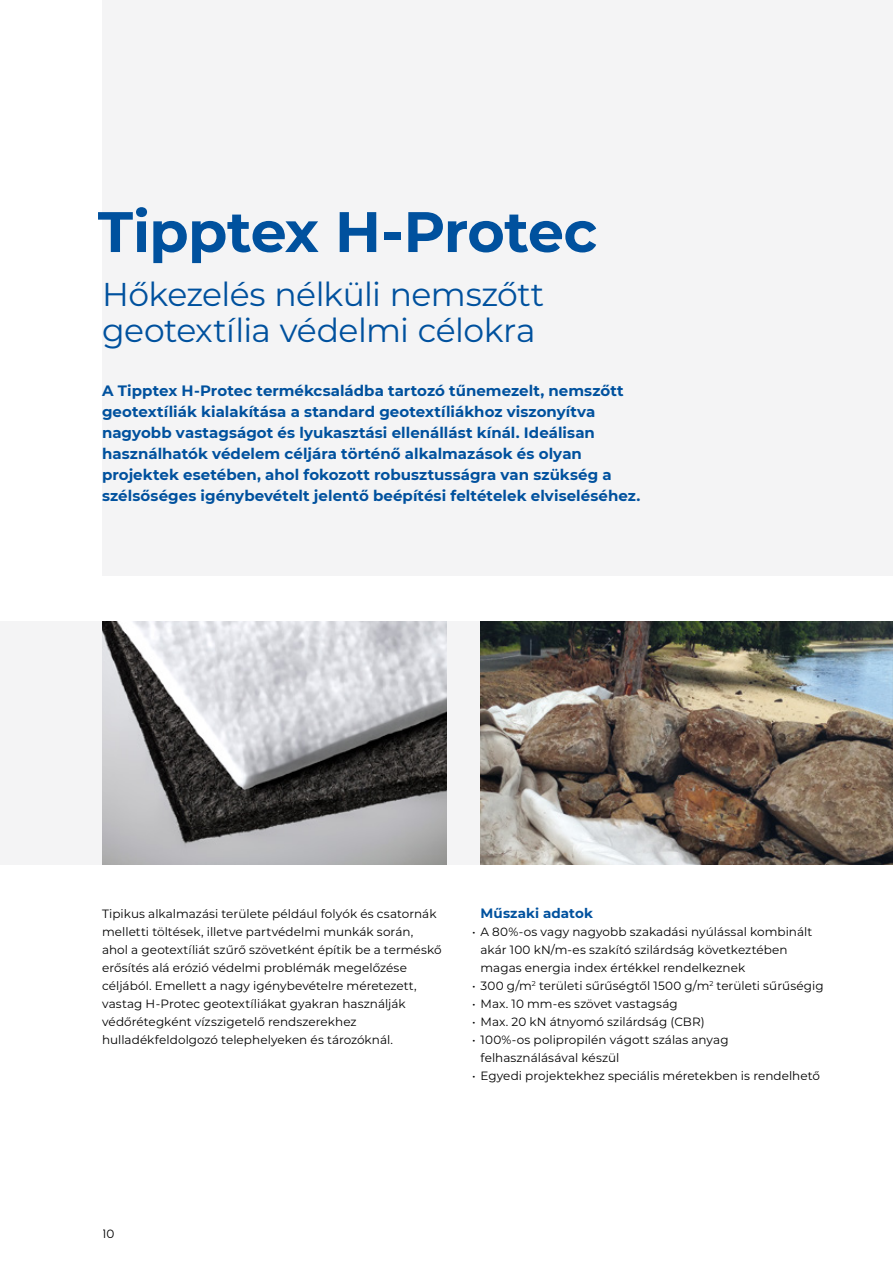
<style>
.page{position:relative;width:893px;height:1263px;background:#fff}
.page>*{position:absolute;margin:0;border:0;box-sizing:border-box;transform-origin:0 0}
.t1{font:700 57px "Montserrat";letter-spacing:-.015em;color:#00519e}
.t2{font:33px/36px "Montserrat";letter-spacing:-.015em;color:#00519e}
.t3{font:700 15px/21px "Montserrat";color:#00519e}
.t4{font:700 13.5px "Montserrat";letter-spacing:.005em;color:#00519e}
.t5{font:12px/18px "Montserrat";letter-spacing:.005em;color:#000}
</style>
<div class="page">
<div style="left:102px;top:0;width:791px;height:576px;background:#f4f4f5"></div>
<div style="left:0;top:621px;width:893px;height:243px;background:#f4f4f5"></div>
<img style="left:102px;top:621px;width:344px;height:243px">
<img style="left:480px;top:621px;width:413px;height:243px">
<h1 class="t1" style="left:98px;top:191px;width:501px">Tipptex H-Protec</h1>
<h2 class="t2" style="left:102px;top:275px;width:444px">Hőkezelés nélküli nemszőtt geotextília védelmi célokra</h2>
<p class="t3" style="left:102px;top:379px;width:540px">A Tipptex H-Protec termékcsaládba tartozó tűnemezelt, nemszőtt geotextíliák kialakítása a standard geotextíliákhoz viszonyítva nagyobb vastagságot és lyukasztási ellenállást kínál. Ideálisan használhatók védelem céljára történő alkalmazások és olyan projektek esetében, ahol fokozott robusztusságra van szükség a szélsőséges igénybevételt jelentő beépítési feltételek elviseléséhez.</p>
<p class="t5" style="left:102px;top:904px;width:341px">Tipikus alkalmazási területe például folyók és csatornák melletti töltések, illetve partvédelmi munkák során, ahol a geotextíliát szűrő szövetként építik be a terméskő erősítés alá erózió védelmi problémák megelőzése céljából. Emellett a nagy igénybevételre méretezett, vastag H-Protec geotextíliákat gyakran használják védőrétegként vízszigetelő rendszerekhez hulladékfeldolgozó telephelyeken és tározóknál.</p>
<p class="t4" style="left:480px;top:903px;width:114px">Műszaki adatok</p>
<p class="t5" style="left:480px;top:922px;width:333px;text-indent:-9px">• A 80%-os vagy nagyobb szakadási nyúlással kombinált akár 100 kN/m-es szakító szilárdság következtében magas energia index értékkel rendelkeznek</p>
<p class="t5" style="left:472px;top:976px;width:353px">• 300 g/m<sup>2</sup> területi sűrűségtől 1500 g/m<sup>2</sup> területi sűrűségig</p>
<p class="t5" style="left:472px;top:994px;width:207px">• Max. 10 mm-es szövet vastagság</p>
<p class="t5" style="left:472px;top:1012px;width:234px">• Max. 20 kN átnyomó szilárdság (CBR)</p>
<p class="t5" style="left:480px;top:1030px;width:250px;text-indent:-9px">• 100%-os polipropilén vágott szálas anyag felhasználásával készül</p>
<p class="t5" style="left:472px;top:1066px;width:350px">• Egyedi projektekhez speciális méretekben is rendelhető</p>
<p class="t5" style="left:102px;top:1224px;width:14px">10</p>
</div>
